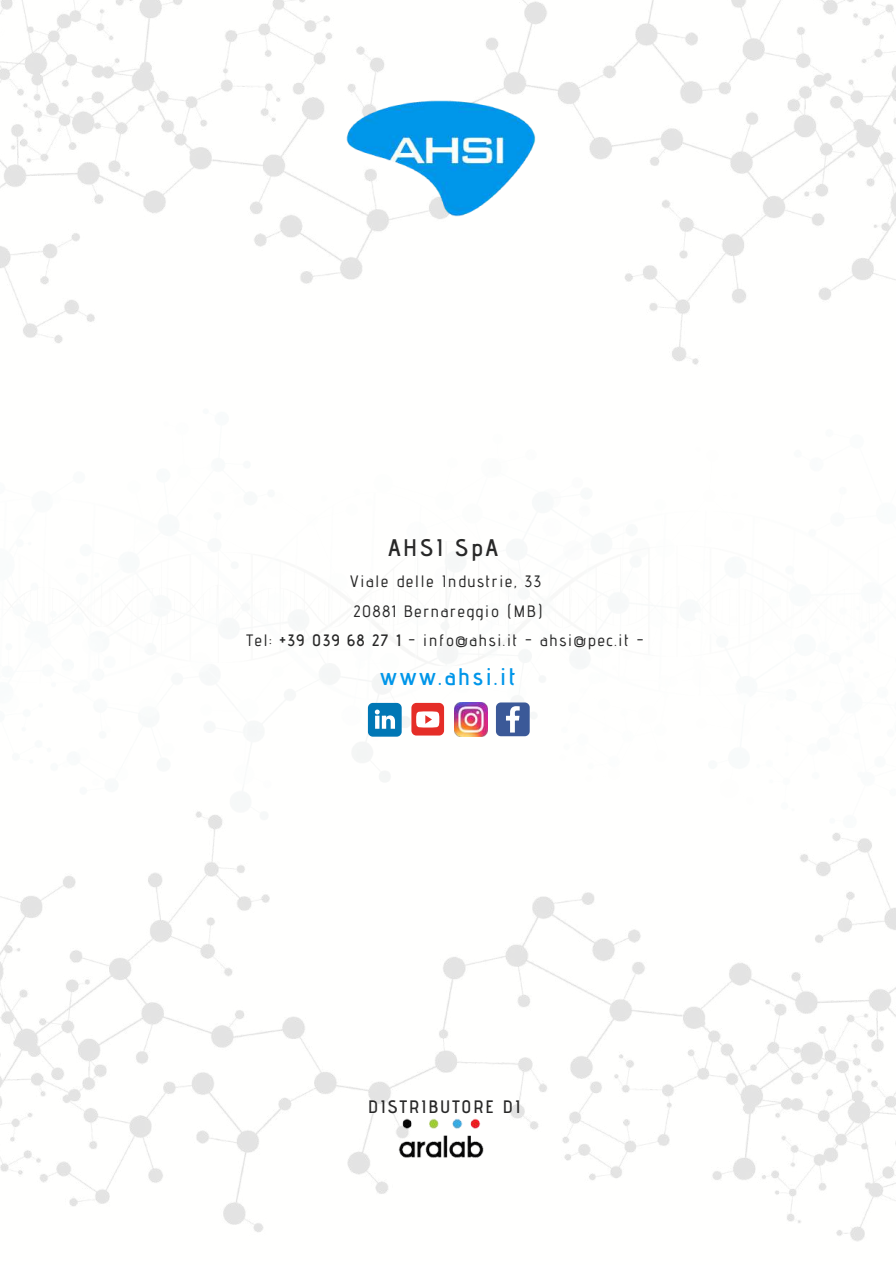
<style>
.page{position:relative;width:896px;height:1265px;background:#fff}
.page>*{position:absolute;margin:0;border:0;box-sizing:border-box;transform-origin:0 0}
.t1{font:600 24px "Advent Pro";letter-spacing:.11em;color:#0096e9}
.t2{font:600 24px "Advent Pro";letter-spacing:.11em;color:#282828}
.t3{font:600 18px "Advent Pro";letter-spacing:.11em;color:#282828}
.t4{font:500 16.5px/29.2px "Advent Pro";letter-spacing:.11em;color:#282828;text-align:center}
.s1{font-weight:600}
</style>
<div class="page">
<img style="left:0;top:0;width:896px;height:365px">
<img style="left:344px;top:90px;width:193px;height:131px">
<img style="left:0;top:751px;width:896px;height:491px">
<img style="left:454px;top:703px;width:34px;height:33px">
<svg style="left:368px;top:703px;width:33px;height:33px"></svg>
<svg style="left:496px;top:702px;width:33px;height:34px"></svg>
<div style="left:411px;top:703px;width:33px;height:32px;background:#e52d27;border-radius:5px"></div>
<svg style="left:416px;top:711px;width:23px;height:16px"></svg>
<img style="left:398px;top:1119px;width:85px;height:39px">
<h1 class="t2" style="left:388px;top:532px;width:112px">AHSI SpA</h1>
<p class="t4" style="left:246px;top:566px;width:398px">Viale delle Industrie, 33<br>20881 Bernareggio (MB)<br>Tel: <span class="s1">+39 039 68 27 1</span> - info@ahsi.it - ahsi@pec.it -</p>
<h1 class="t1" style="left:380px;top:662px;width:137px">www.ahsi.it</h1>
<p class="t3" style="left:368px;top:1095px;width:154px">DISTRIBUTORE DI</p>
</div>
